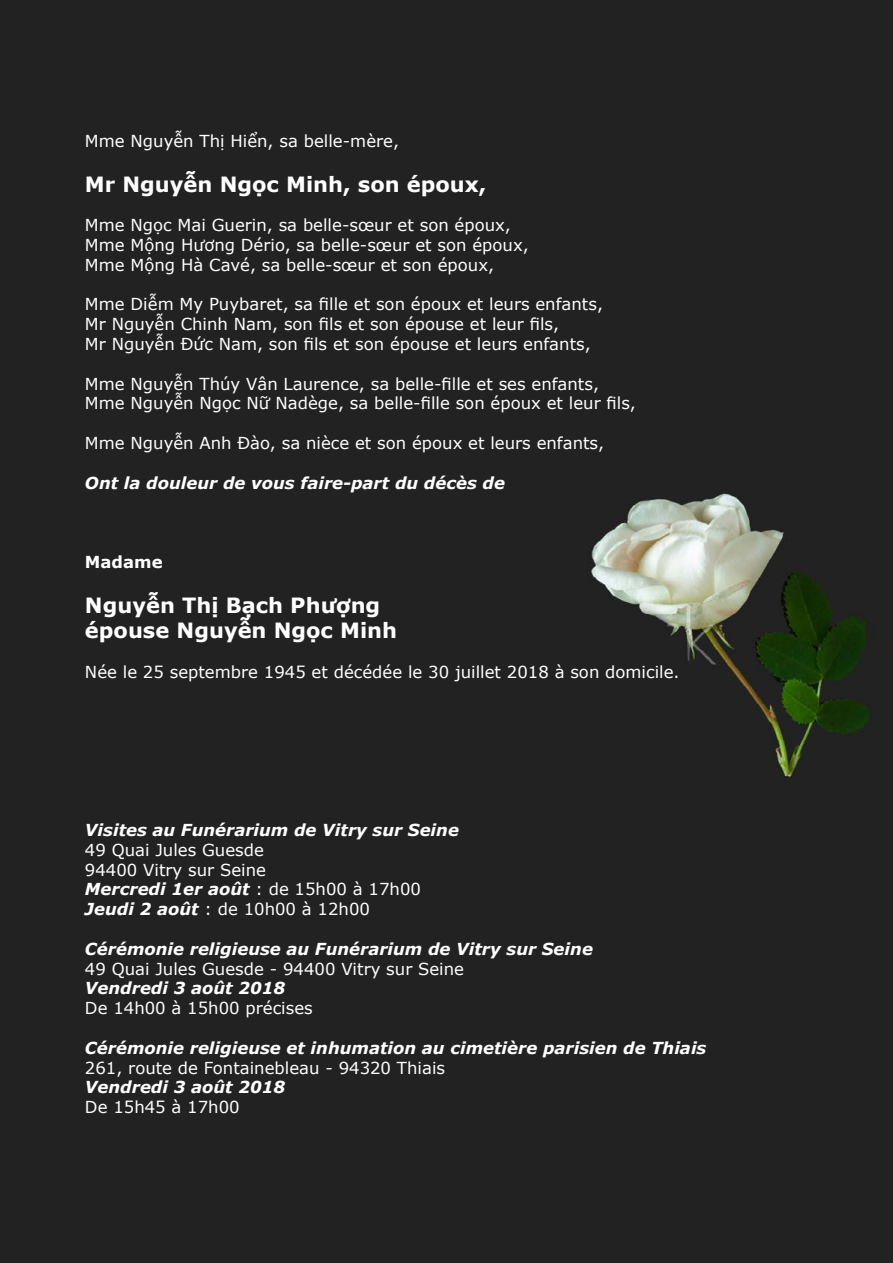
<style>
.page{position:relative;width:893px;height:1263px;background:#222}
.page>*{position:absolute;margin:0;border:0;box-sizing:border-box;transform-origin:0 0}
.t1{font:700 21px/25.2px "Verdana";color:#fff}
.t2{font:16.5px/19.8px "Verdana";color:#fff}
.t3{font:italic 700 16.5px "Verdana";color:#fff}
.t4{font:700 16.5px "Verdana";color:#fff}
.s1{font-weight:700;font-style:italic}
</style>
<div class="page">
<p class="t2" style="left:85px;top:130px;width:316px">Mme Nguyễn Thị Hiển, sa belle-mère,</p>
<p class="t1" style="left:85px;top:171px;width:403px">Mr Nguyễn Ngọc Minh, son époux,</p>
<p class="t2" style="left:85px;top:215px;width:445px">Mme Ngọc Mai Guerin, sa belle-sœur et son époux,<br>Mme Mộng Hương Dério, sa belle-sœur et son époux,<br>Mme Mộng Hà Cavé, sa belle-sœur et son époux,</p>
<p class="t2" style="left:85px;top:294px;width:520px">Mme Diễm My Puybaret, sa fille et son époux et leurs enfants,<br>Mr Nguyễn Chinh Nam, son fils et son épouse et leur fils,<br>Mr Nguyễn Đức Nam, son fils et son épouse et leurs enfants,</p>
<p class="t2" style="left:85px;top:373px;width:552px">Mme Nguyễn Thúy Vân Laurence, sa belle-fille et ses enfants,<br>Mme Nguyễn Ngọc Nữ Nadège, sa belle-fille son époux et leur fils,</p>
<p class="t2" style="left:85px;top:433px;width:521px">Mme Nguyễn Anh Đào, sa nièce et son époux et leurs enfants,</p>
<p class="t3" style="left:85px;top:471px;width:421px">Ont la douleur de vous faire-part du décès de</p>
<p class="t4" style="left:85px;top:550px;width:79px">Madame</p>
<p class="t1" style="left:85px;top:592px;width:314px">Nguyễn Thị Bạch Phượng épouse Nguyễn Ngọc Minh</p>
<p class="t2" style="left:85px;top:661px;width:596px">Née le 25 septembre 1945 et décédée le 30 juillet 2018 à son domicile.</p>
<p class="t3" style="left:85px;top:818px;width:375px">Visites au Funérarium de Vitry sur Seine</p>
<p class="t2" style="left:85px;top:840px;width:338px">49 Quai Jules Guesde<br>94400 Vitry sur Seine<br><span class="s1">Mercredi 1er août</span> : de 15h00 à 17h00<br><span class="s1">Jeudi 2 août</span> : de 10h00 à 12h00</p>
<p class="t3" style="left:85px;top:937px;width:509px">Cérémonie religieuse au Funérarium de Vitry sur Seine</p>
<p class="t2" style="left:85px;top:958px;width:381px">49 Quai Jules Guesde - 94400 Vitry sur Seine</p>
<p class="t3" style="left:85px;top:977px;width:202px">Vendredi 3 août 2018</p>
<p class="t2" style="left:85px;top:998px;width:229px">De 14h00 à 15h00 précises</p>
<p class="t3" style="left:85px;top:1036px;width:623px">Cérémonie religieuse et inhumation au cimetière parisien de Thiais</p>
<p class="t2" style="left:85px;top:1057px;width:362px">261, route de Fontainebleau - 94320 Thiais</p>
<p class="t3" style="left:85px;top:1076px;width:202px">Vendredi 3 août 2018</p>
<p class="t2" style="left:85px;top:1097px;width:156px">De 15h45 à 17h00</p>
</div>
